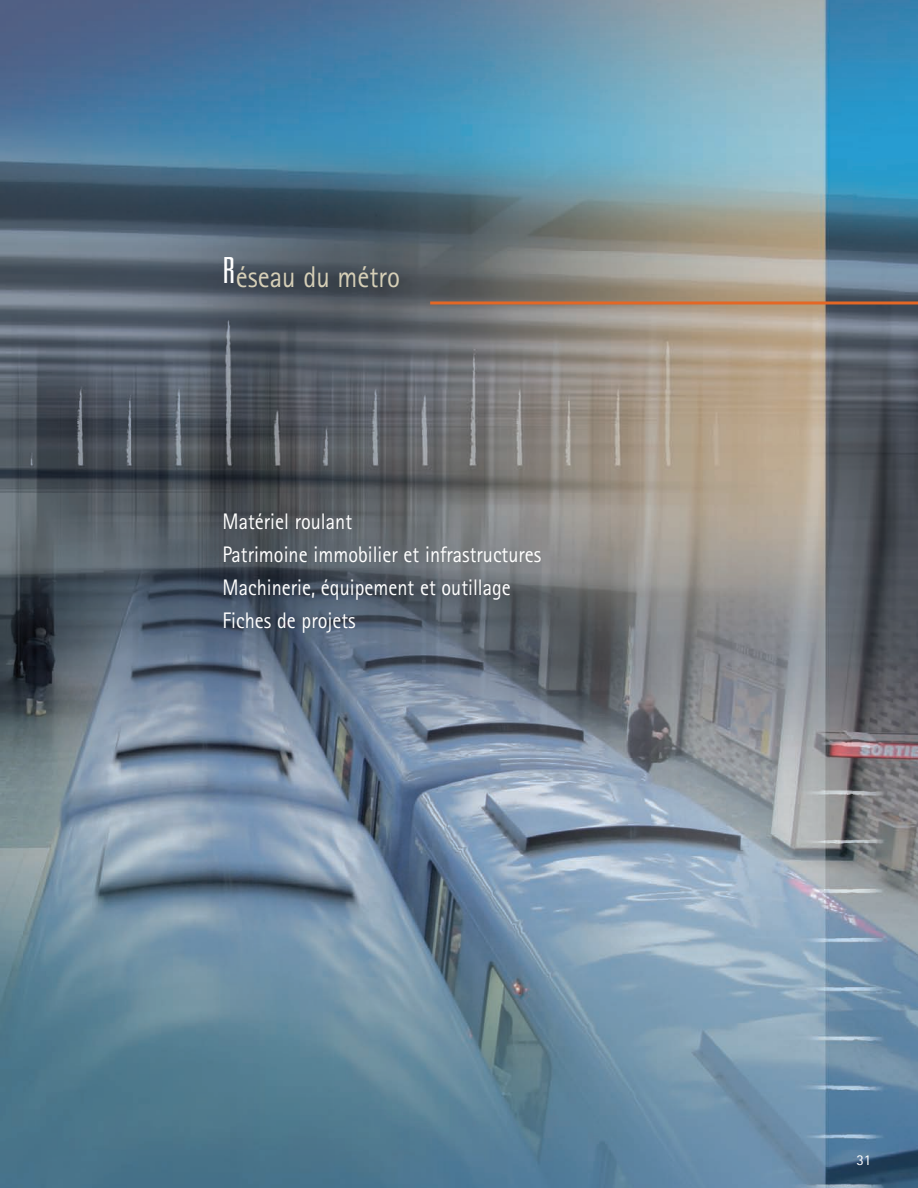
<style>
.page{position:relative;width:918px;height:1188px;background:#fff}
.page>*{position:absolute;margin:0;border:0;box-sizing:border-box;transform-origin:0 0}
.t1{font:30px "Rotis Sans Serif";color:#d6cfb7;scale:.9 1}
.t2{font:22.5px/33px "Rotis Sans Serif";color:#fff;scale:.9 1}
.t3{font:15px "Rotis Sans Serif";color:#fff}
.s1{font-family:"Univers";font-weight:300;font-stretch:ultra-condensed;font-size:36px;color:#fff}
</style>
<div class="page">
<img style="left:0;top:0;width:918px;height:1188px">
<hr style="left:430px;top:301px;width:488px;height:3px;background:#e46725">
<h1 class="t1" style="left:223px;top:266px;width:199px"><span class="s1">R</span>éseau du métro</h1>
<p class="t2" style="left:223px;top:507px;width:356px">Matériel roulant<br>Patrimoine immobilier et infrastructures<br>Machinerie, équipement et outillage<br>Fiches de projets</p>
<p class="t3" style="left:856px;top:1154px;width:16px">31</p>
</div>
